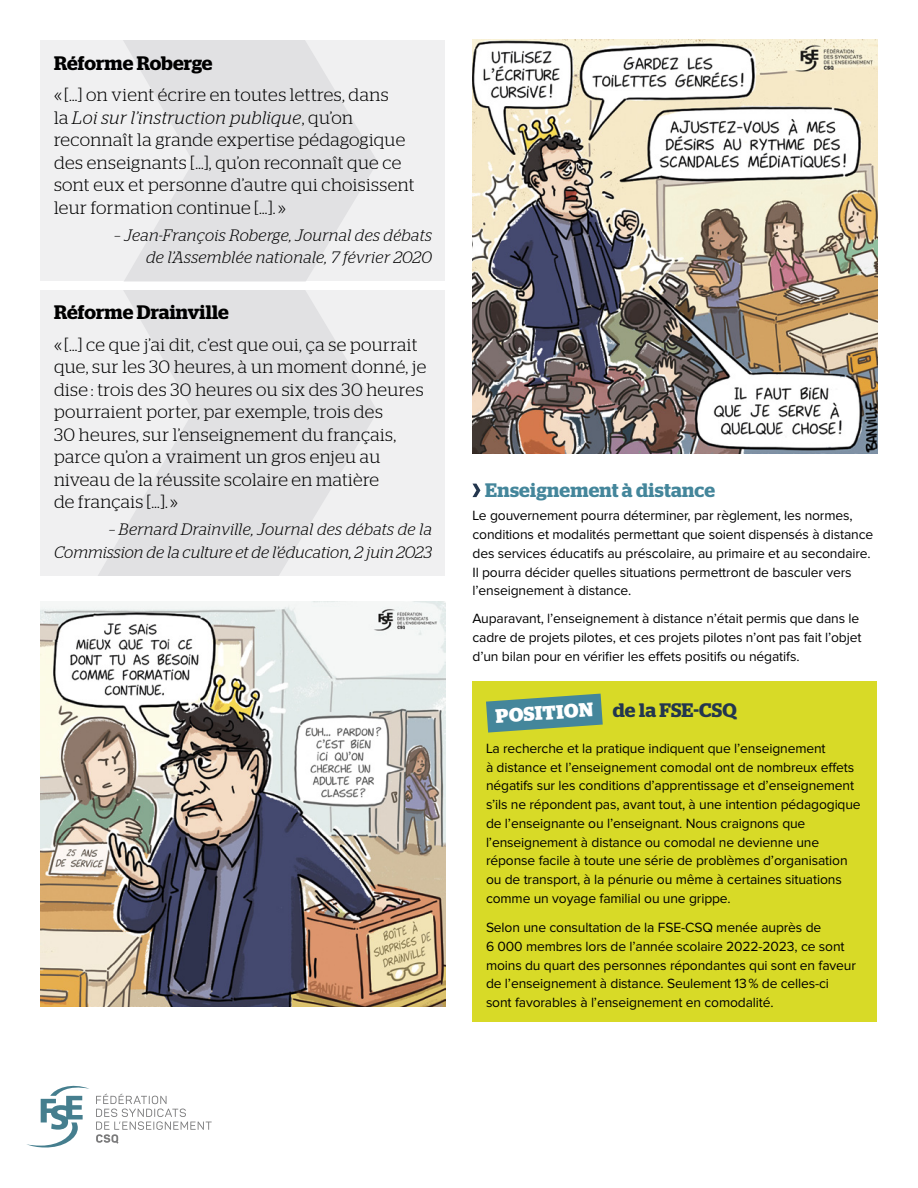
<style>
.page{position:relative;width:918px;height:1188px;background:#fff}
.page>*{position:absolute;margin:0;border:0;box-sizing:border-box;transform-origin:0 0}
.t1{font:600 19.5px "Stag";letter-spacing:.005em;color:#000}
.t2{font:600 19.5px "Stag";letter-spacing:.015em;color:#44869b}
.t3{font:600 19.5px "Stag";letter-spacing:.005em;color:#23364e}
.t4{font:700 19.5px "Stag";color:#fff}
.t5{font:300 18px/22.5px "Stag";letter-spacing:.025em;color:#000}
.t6{font:italic 300 16.5px/22.5px "Stag";letter-spacing:.015em;color:#000;text-align:right}
.t7{font:13.8px/18.8px "Proxima Nova";letter-spacing:-.01em;color:#000}
.s1{font-style:italic}
</style>
<div class="page">
<div style="left:40px;top:40px;width:406px;height:241px;background:#f0f0f1"></div>
<svg style="left:123px;top:40px;width:254px;height:241px;fill:#e1e1e3"></svg>
<div style="left:40px;top:290px;width:406px;height:286px;background:#f0f0f1"></div>
<svg style="left:98px;top:290px;width:280px;height:286px;fill:#e1e1e3"></svg>
<img style="left:40px;top:601px;width:405px;height:405px">
<img style="left:472px;top:39px;width:406px;height:415px">
<svg style="left:472px;top:484px;width:8px;height:13px"></svg>
<div style="left:472px;top:682px;width:406px;height:340px;background:#d8da27"></div>
<svg style="left:486px;top:694px;width:117px;height:39px"></svg>
<svg style="left:96px;top:1094px;width:116px;height:50px"></svg>
<svg style="left:27px;top:1086px;width:62px;height:62px"></svg>
<h1 class="t1" style="left:54px;top:51px;width:160px">Réforme Roberge</h1>
<p class="t5" style="left:54px;top:83px;width:362px">« […] on vient écrire en toutes lettres, dans<br>la <span class="s1">Loi sur l’instruction publique</span>, qu’on reconnaît la grande expertise pédagogique des enseignants […], qu’on reconnaît que ce sont eux et personne d’autre qui choisissent leur formation continue […]. »</p>
<p class="t6" style="left:114px;top:223px;width:319px">– Jean-François Roberge, Journal des débats de l’Assemblée nationale, 7 février 2020</p>
<h1 class="t1" style="left:54px;top:301px;width:176px">Réforme Drainville</h1>
<p class="t5" style="left:54px;top:333px;width:374px">« […] ce que j’ai dit, c’est que oui, ça se pourrait que, sur les 30 heures, à un moment donné, je dise : trois des 30 heures ou six des 30 heures pourraient porter, par exemple, trois des<br>30 heures, sur l’enseignement du français, parce qu’on a vraiment un gros enjeu au niveau de la réussite scolaire en matière<br>de français […]. »</p>
<p class="t6" style="left:54px;top:518px;width:380px">– Bernard Drainville, Journal des débats de la<br>Commission de la culture et de l’éducation, 2 juin 2023</p>
<h1 class="t2" style="left:485px;top:479px;width:231px">Enseignement à distance</h1>
<p class="t7" style="left:472px;top:507px;width:402px">Le gouvernement pourra déterminer, par règlement, les normes, conditions et modalités permettant que soient dispensés à distance des services éducatifs au préscolaire, au primaire et au secondaire.<br>Il pourra décider quelles situations permettront de basculer vers l’enseignement à distance.</p>
<p class="t7" style="left:472px;top:610px;width:391px">Auparavant, l’enseignement à distance n’était permis que dans le cadre de projets pilotes, et ces projets pilotes n’ont pas fait l’objet d’un bilan pour en vérifier les effets positifs ou négatifs.</p>
<h1 class="t4" style="left:495px;top:705px;width:99px;rotate:-4deg">POSITION</h1>
<h1 class="t3" style="left:613px;top:698px;width:126px">de la FSE-CSQ</h1>
<p class="t7" style="left:486px;top:739px;width:376px">La recherche et la pratique indiquent que l’enseignement<br>à distance et l’enseignement comodal ont de nombreux effets négatifs sur les conditions d’apprentissage et d’enseignement s’ils ne répondent pas, avant tout, à une intention pédagogique de l’enseignante ou l’enseignant. Nous craignons que l’enseignement à distance ou comodal ne devienne une réponse facile à toute une série de problèmes d’organisation ou de transport, à la pénurie ou même à certaines situations comme un voyage familial ou une grippe.</p>
<p class="t7" style="left:486px;top:919px;width:372px">Selon une consultation de la FSE-CSQ menée auprès de<br>6 000 membres lors de l’année scolaire 2022-2023, ce sont moins du quart des personnes répondantes qui sont en faveur de l’enseignement à distance. Seulement 13% de celles-ci sont favorables à l’enseignement en comodalité.</p>
</div>
